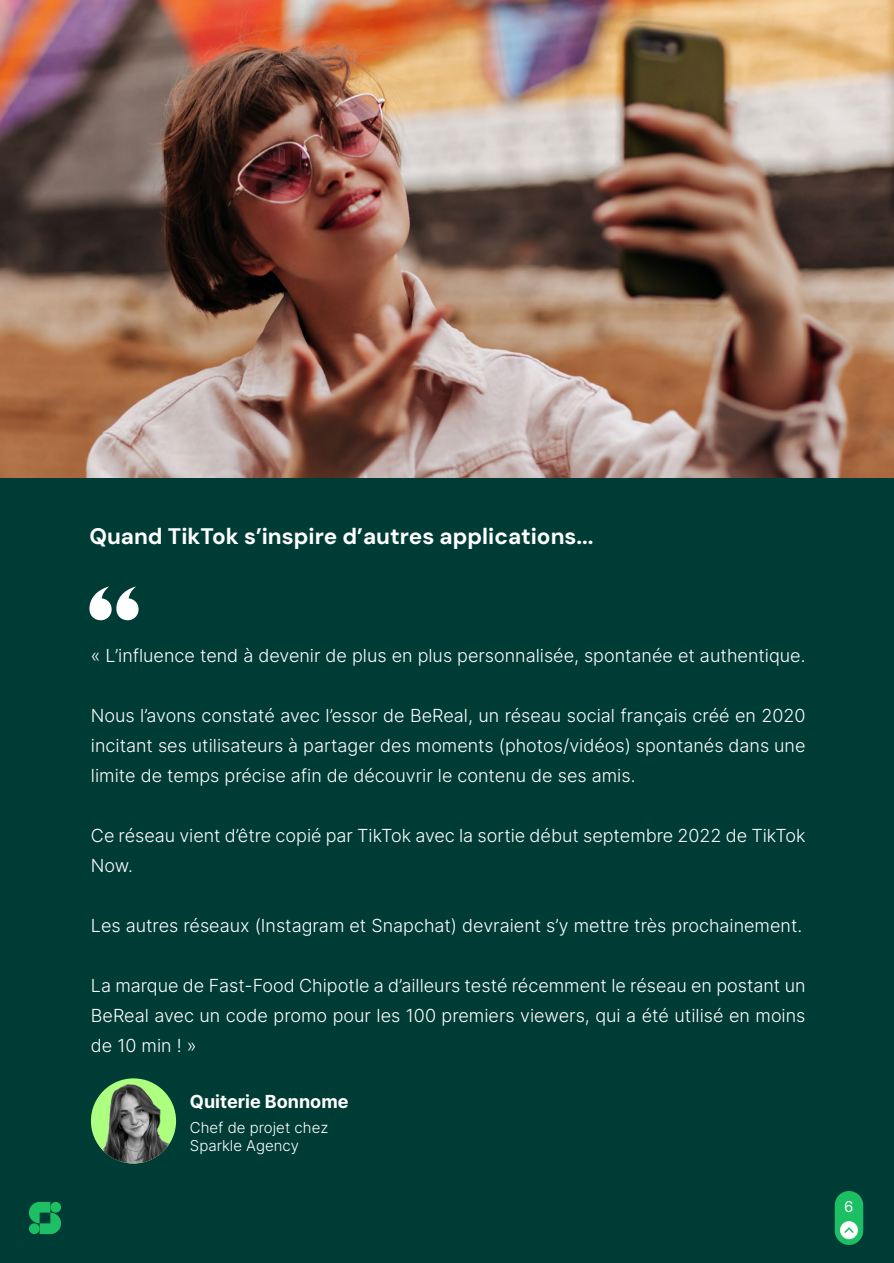
<style>
.page{position:relative;width:894px;height:1263px;background:#fff}
.page>*{position:absolute;margin:0;border:0;box-sizing:border-box;transform-origin:0 0}
.t1{font:22.5px "DM Sans 9 pt";color:#fff}
.t2{font:300 18px/30px "Inter";color:#fff;text-align:justify}
.t3{font:700 18px "Inter";color:#fff}
.t4{font:300 15px/18px "Inter";color:#fff}
.t5{font:15px "Inter";color:#fff}
</style>
<div class="page">
<img style="left:0;top:0;width:894px;height:478px">
<div style="left:0;top:478px;width:894px;height:785px;background:#003c36"></div>
<svg style="left:91px;top:1078px;width:85px;height:86px"></svg>
<img style="left:95px;top:1082px;width:81px;height:82px">
<svg style="left:89px;top:586px;width:50px;height:34px"></svg>
<div style="left:835px;top:1191px;width:28px;height:54px;background:#1cbf63;border-radius:14px"></div>
<div style="left:840px;top:1221px;width:18px;height:18px;background:#fff;border-radius:50%"></div>
<svg style="left:844px;top:1227px;width:10px;height:6px"></svg>
<svg style="left:29px;top:1202px;width:32px;height:32px"></svg>
<p class="t1" style="left:89px;top:523px;width:506px">Quand TikTok s’inspire d’autres applications...</p>
<p class="t2" style="left:91px;top:640px;width:716px">« L’influence tend à devenir de plus en plus personnalisée, spontanée et authentique.</p>
<p class="t2" style="left:91px;top:700px;width:716px">Nous l’avons constaté avec l’essor de BeReal, un réseau social français créé en 2020 incitant ses utilisateurs à partager des moments (photos/vidéos) spontanés dans une limite de temps précise afin de découvrir le contenu de ses amis.</p>
<p class="t2" style="left:91px;top:820px;width:716px">Ce réseau vient d’être copié par TikTok avec la sortie début septembre 2022 de TikTok<br>Now.</p>
<p class="t2" style="left:91px;top:910px;width:713px">Les autres réseaux (Instagram et Snapchat) devraient s’y mettre très prochainement.</p>
<p class="t2" style="left:91px;top:970px;width:716px">La marque de Fast-Food Chipotle a d’ailleurs testé récemment le réseau en postant un BeReal avec un code promo pour les 100 premiers viewers, qui a été utilisé en moins de 10 min ! »</p>
<p class="t3" style="left:190px;top:1089px;width:160px">Quiterie Bonnome</p>
<p class="t4" style="left:190px;top:1118px;width:140px">Chef de projet chez<br>Sparkle Agency</p>
<p class="t5" style="left:844px;top:1195px;width:11px">6</p>
</div>
